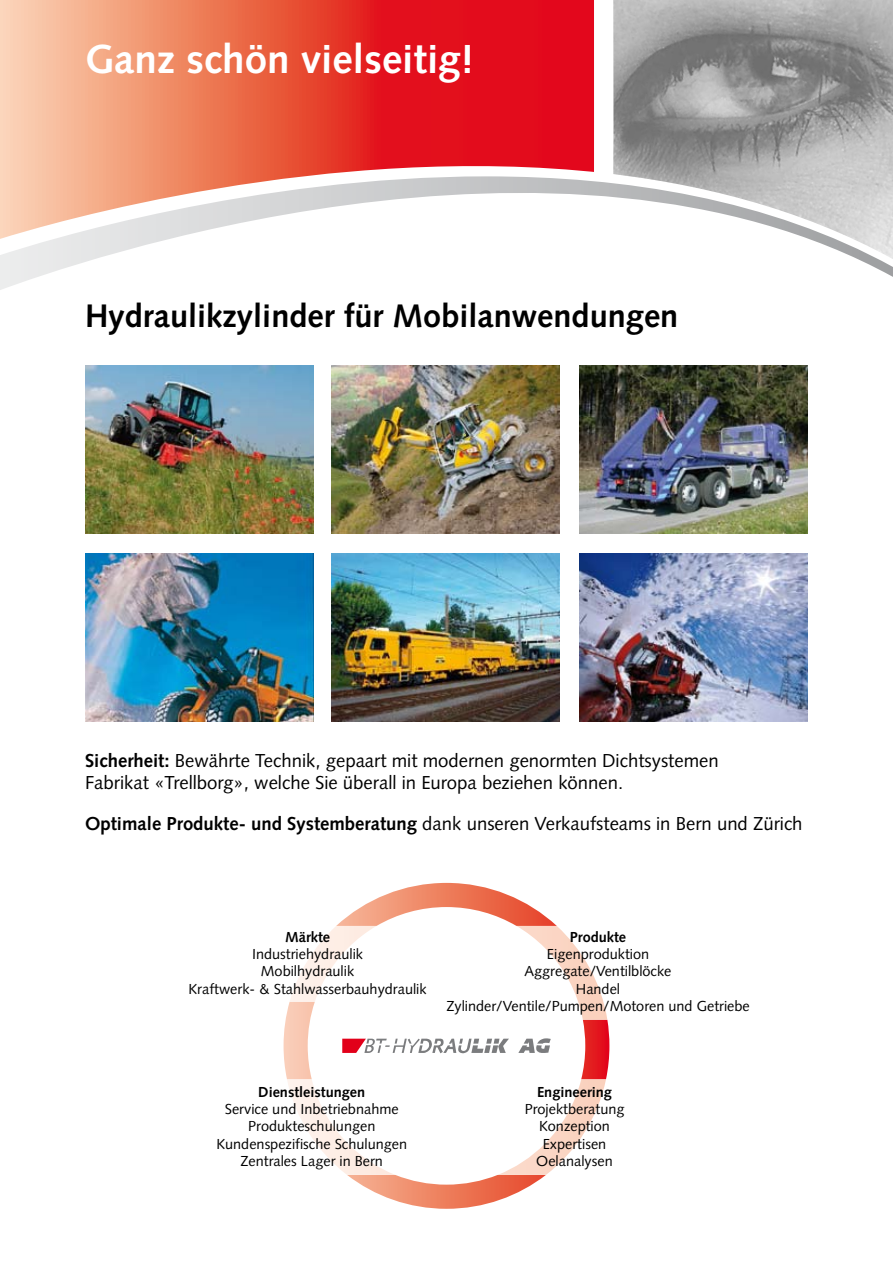
<style>
.page{position:relative;width:893px;height:1263px;background:#fff}
.page>*{position:absolute;margin:0;border:0;box-sizing:border-box;transform-origin:0 0}
.t1{font:700 40.5px "Syntax";color:#fff}
.t2{font:700 32.55px "Syntax";color:#000}
.t3{font:18.75px/22.5px "Syntax";color:#000}
.t4{font:14.55px/17.4px "Syntax";color:#000;text-align:center}
.t5{font:700 14.55px "Syntax";color:#000}
.s1{font-weight:700}
</style>
<div class="page">
<svg style="left:0;top:0;width:594px;height:93px;background:#ea5548"></svg>
<svg style="left:0;top:93px;width:893px;height:197px"></svg>
<img style="left:594px;top:0;width:299px;height:259px">
<svg style="left:594px;top:0;width:20px;height:177px"></svg>
<svg style="left:284px;top:883px;width:325px;height:326px"></svg>
<svg style="left:284px;top:926px;width:110px;height:76px"></svg>
<svg style="left:511px;top:926px;width:98px;height:94px"></svg>
<svg style="left:284px;top:1079px;width:123px;height:96px"></svg>
<svg style="left:479px;top:1079px;width:130px;height:96px"></svg>
<img style="left:85px;top:366px;width:228px;height:167px">
<img style="left:85px;top:554px;width:228px;height:167px">
<img style="left:580px;top:366px;width:228px;height:167px">
<img style="left:580px;top:554px;width:228px;height:167px">
<img style="left:332px;top:366px;width:228px;height:167px">
<img style="left:332px;top:554px;width:228px;height:167px">
<h1 class="t1" style="left:85px;top:36px;width:391px">Ganz schön vielseitig!</h1>
<h2 class="t2" style="left:85px;top:297px;width:595px">Hydraulikzylinder für Mobilanwendungen</h2>
<p class="t3" style="left:85px;top:749px;width:635px"><span class="s1">Sicherheit:</span> Bewährte Technik, gepaart mit modernen genormten Dichtsystemen<br>Fabrikat «Trellborg», welche Sie überall in Europa beziehen können.</p>
<p class="t3" style="left:85px;top:812px;width:719px"><span class="s1">Optimale Produkte- und Systemberatung</span> dank unseren Verkaufsteams in Bern und Zürich</p>
<p class="t5" style="left:285px;top:928px;width:47px">Märkte</p>
<p class="t4" style="left:188px;top:945px;width:240px">Industriehydraulik<br>Mobilhydraulik<br>Kraftwerk- &amp; Stahlwasserbauhydraulik</p>
<p class="t5" style="left:570px;top:928px;width:58px">Produkte</p>
<p class="t4" style="left:446px;top:945px;width:305px">Eigenproduktion<br>Aggregate/Ventilblöcke<br>Handel<br>Zylinder/Ventile/Pumpen/Motoren und Getriebe</p>
<p class="t5" style="left:258px;top:1083px;width:109px">Dienstleistungen</p>
<p class="t4" style="left:216px;top:1100px;width:192px">Service und Inbetriebnahme<br>Produkteschulungen<br>Kundenspezifische Schulungen<br>Zentrales Lager in Bern</p>
<p class="t5" style="left:537px;top:1083px;width:76px">Engineering</p>
<p class="t4" style="left:525px;top:1100px;width:101px">Projektberatung<br>Konzeption<br>Expertisen<br>Oelanalysen</p>
</div>
